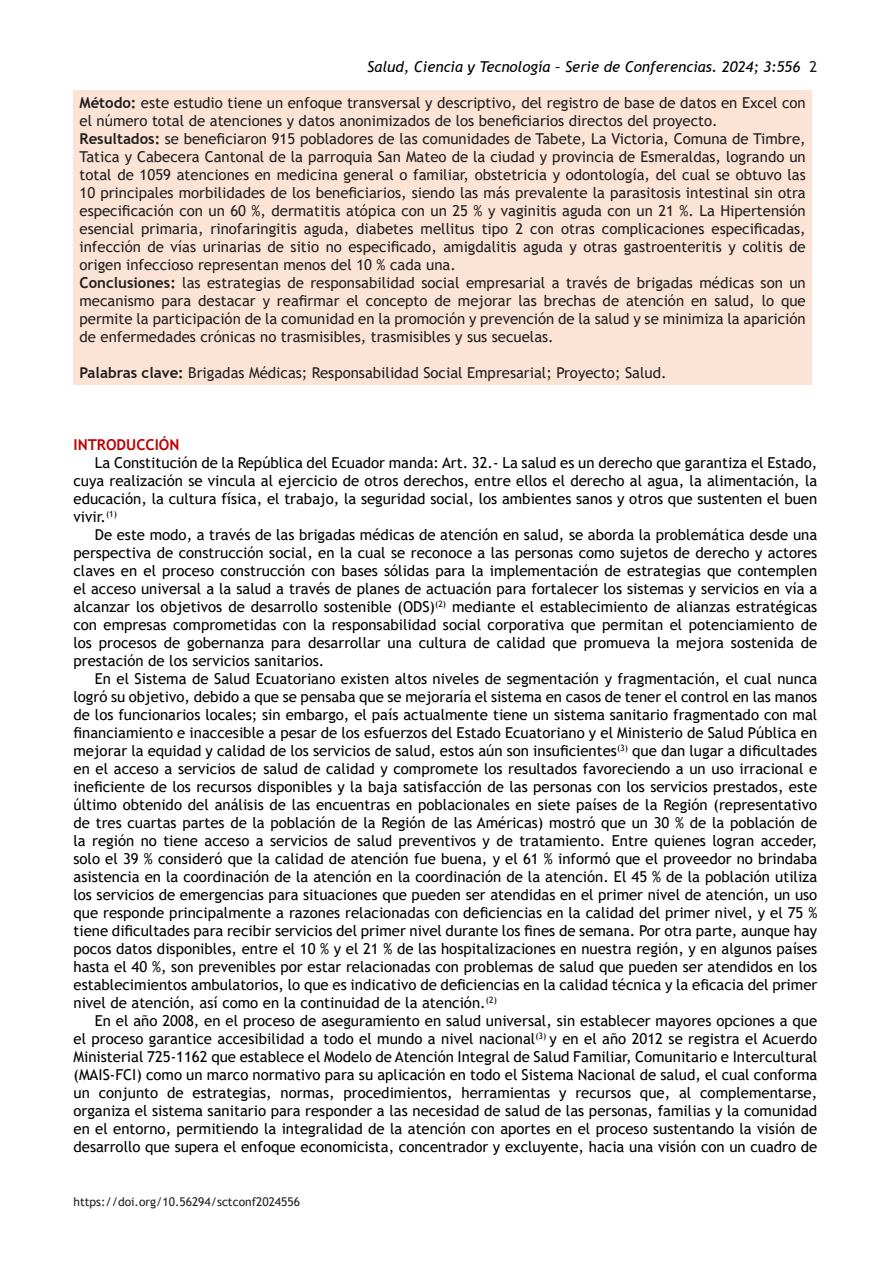
<style>
.page{position:relative;width:893px;height:1263px;background:#fff}
.page>*{position:absolute;margin:0;border:0;box-sizing:border-box;transform-origin:0 0}
.t1{font:15px/18px "Trebuchet MS";color:#000;text-align:justify}
.t2{font:15px/18px "Trebuchet MS";color:#231f20;text-align:justify}
.t3{font:italic 15px "Trebuchet MS";color:#000}
.t4{font:700 15px "Trebuchet MS";color:#be0000}
.t5{font:12px "Trebuchet MS";color:#231f20}
.s1{font-style:normal;color:#231f20}
.s2{font-weight:700}
</style>
<div class="page">
<div style="left:74px;top:90px;width:738px;height:294px;background:#fbe4d5"></div>
<p class="t3" style="left:367px;top:58px;width:452px">Salud, Ciencia y Tecnología – Serie de Conferencias. 2024; 3:556 <span class="s1">2</span></p>
<p class="t2" style="left:80px;top:94px;width:728px"><span class="s2">Método:</span> este estudio tiene un enfoque transversal y descriptivo, del registro de base de datos en Excel con el número total de atenciones y datos anonimizados de los beneficiarios directos del proyecto.</p>
<p class="t2" style="left:80px;top:130px;width:728px"><span class="s2">Resultados:</span> se beneficiaron 915 pobladores de las comunidades de Tabete, La Victoria, Comuna de Timbre, Tatica y Cabecera Cantonal de la parroquia San Mateo de la ciudad y provincia de Esmeraldas, logrando un total de 1059 atenciones en medicina general o familiar, obstetricia y odontología, del cual se obtuvo las 10 principales morbilidades de los beneficiarios, siendo las más prevalente la parasitosis intestinal sin otra especificación con un 60 %, dermatitis atópica con un 25 % y vaginitis aguda con un 21 %. La Hipertensión esencial primaria, rinofaringitis aguda, diabetes mellitus tipo 2 con otras complicaciones especificadas, infección de vías urinarias de sitio no especificado, amigdalitis aguda y otras gastroenteritis y colitis de origen infeccioso representan menos del 10 % cada una.</p>
<p class="t2" style="left:80px;top:274px;width:728px"><span class="s2">Conclusiones:</span> las estrategias de responsabilidad social empresarial a través de brigadas médicas son un mecanismo para destacar y reafirmar el concepto de mejorar las brechas de atención en salud, lo que permite la participación de la comunidad en la promoción y prevención de la salud y se minimiza la aparición de enfermedades crónicas no trasmisibles, trasmisibles y sus secuelas.</p>
<p class="t2" style="left:80px;top:364px;width:589px"><span class="s2">Palabras clave:</span> Brigadas Médicas; Responsabilidad Social Empresarial; Proyecto; Salud.</p>
<p class="t4" style="left:74px;top:435px;width:107px">INTRODUCCIÓN</p>
<p class="t1" style="left:74px;top:454px;width:745px;text-indent:21px">La Constitución de la República del Ecuador manda: Art. 32.- La salud es un derecho que garantiza el Estado, cuya realización se vincula al ejercicio de otros derechos, entre ellos el derecho al agua, la alimentación, la educación, la cultura física, el trabajo, la seguridad social, los ambientes sanos y otros que sustenten el buen vivir.<sup>(1)</sup></p>
<p class="t1" style="left:74px;top:526px;width:745px;text-indent:21px">De este modo, a través de las brigadas médicas de atención en salud, se aborda la problemática desde una perspectiva de construcción social, en la cual se reconoce a las personas como sujetos de derecho y actores claves en el proceso construcción con bases sólidas para la implementación de estrategias que contemplen el acceso universal a la salud a través de planes de actuación para fortalecer los sistemas y servicios en vía a alcanzar los objetivos de desarrollo sostenible (ODS)<sup>(2)</sup> mediante el establecimiento de alianzas estratégicas con empresas comprometidas con la responsabilidad social corporativa que permitan el potenciamiento de los procesos de gobernanza para desarrollar una cultura de calidad que promueva la mejora sostenida de prestación de los servicios sanitarios.</p>
<p class="t1" style="left:74px;top:670px;width:745px;text-indent:21px">En el Sistema de Salud Ecuatoriano existen altos niveles de segmentación y fragmentación, el cual nunca logró su objetivo, debido a que se pensaba que se mejoraría el sistema en casos de tener el control en las manos de los funcionarios locales; sin embargo, el país actualmente tiene un sistema sanitario fragmentado con mal financiamiento e inaccesible a pesar de los esfuerzos del Estado Ecuatoriano y el Ministerio de Salud Pública en mejorar la equidad y calidad de los servicios de salud, estos aún son insuficientes<sup>(3)</sup> que dan lugar a dificultades en el acceso a servicios de salud de calidad y compromete los resultados favoreciendo a un uso irracional e ineficiente de los recursos disponibles y la baja satisfacción de las personas con los servicios prestados, este último obtenido del análisis de las encuentras en poblacionales en siete países de la Región (representativo de tres cuartas partes de la población de la Región de las Américas) mostró que un 30 % de la población de la región no tiene acceso a servicios de salud preventivos y de tratamiento. Entre quienes logran acceder, solo el 39 % consideró que la calidad de atención fue buena, y el 61 % informó que el proveedor no brindaba asistencia en la coordinación de la atención en la coordinación de la atención. El 45 % de la población utiliza los servicios de emergencias para situaciones que pueden ser atendidas en el primer nivel de atención, un uso que responde principalmente a razones relacionadas con deficiencias en la calidad del primer nivel, y el 75 % tiene dificultades para recibir servicios del primer nivel durante los fines de semana. Por otra parte, aunque hay pocos datos disponibles, entre el 10 % y el 21 % de las hospitalizaciones en nuestra región, y en algunos países hasta el 40 %, son prevenibles por estar relacionadas con problemas de salud que pueden ser atendidos en los establecimientos ambulatorios, lo que es indicativo de deficiencias en la calidad técnica y la eficacia del primer nivel de atención, así como en la continuidad de la atención.<sup>(2)</sup></p>
<p class="t1" style="left:74px;top:1012px;width:745px;text-indent:21px">En el año 2008, en el proceso de aseguramiento en salud universal, sin establecer mayores opciones a que el proceso garantice accesibilidad a todo el mundo a nivel nacional<sup>(3)</sup> y en el año 2012 se registra el Acuerdo Ministerial 725-1162 que establece el Modelo de Atención Integral de Salud Familiar, Comunitario e Intercultural (MAIS-FCI) como un marco normativo para su aplicación en todo el Sistema Nacional de salud, el cual conforma un conjunto de estrategias, normas, procedimientos, herramientas y recursos que, al complementarse, organiza el sistema sanitario para responder a las necesidad de salud de las personas, familias y la comunidad en el entorno, permitiendo la integralidad de la atención con aportes en el proceso sustentando la visión de desarrollo que supera el enfoque economicista, concentrador y excluyente, hacia una visión con un cuadro de</p>
<p class="t5" style="left:74px;top:1194px;width:228px">https://doi.org/10.56294/sctconf2024556</p>
</div>
